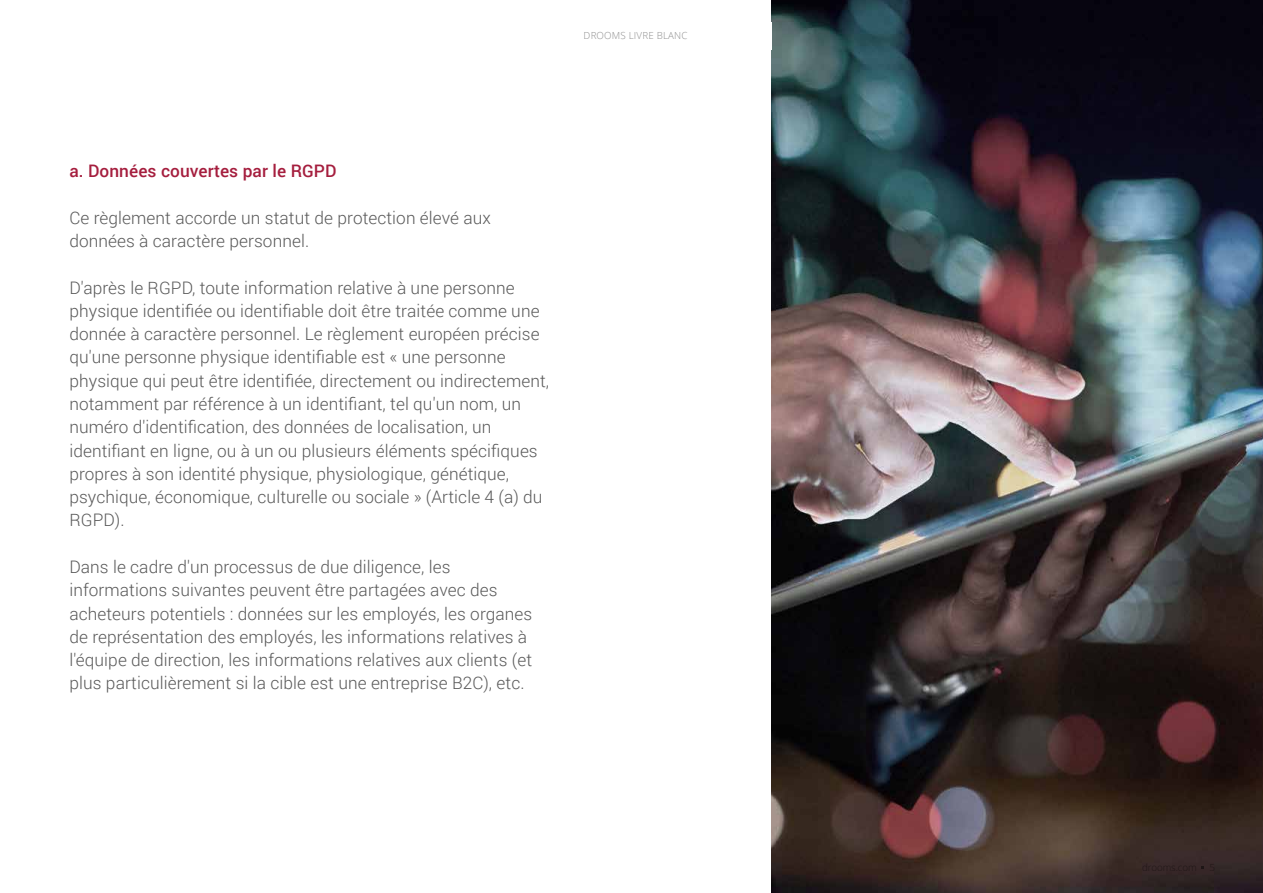
<style>
.page{position:relative;width:1263px;height:893px;background:#fff}
.page>*{position:absolute;margin:0;border:0;box-sizing:border-box;transform-origin:0 0}
.t1{font:300 17.25px/23.2px "Roboto";letter-spacing:.005em;color:#595959}
.t2{font:500 17.25px "Roboto";letter-spacing:.005em;color:#a51e3e}
.t3{font:300 9.75px "Open Sans";letter-spacing:.02em;color:#8e8e8e}
</style>
<div class="page">
<img style="left:772px;top:0;width:491px;height:893px">
<p class="t3" style="left:584px;top:29px;width:105px">DROOMS LIVRE BLANC</p>
<p class="t2" style="left:69px;top:159px;width:269px">a. Données couvertes par le RGPD</p>
<p class="t1" style="left:69px;top:205px;width:423px">Ce règlement accorde un statut de protection élevé aux données à caractère personnel.</p>
<p class="t1" style="left:69px;top:275px;width:481px">D'après le RGPD, toute information relative à une personne physique identifiée ou identifiable doit être traitée comme une donnée à caractère personnel. Le règlement européen précise qu'une personne physique identifiable est « une personne physique qui peut être identifiée, directement ou indirectement, notamment par référence à un identifiant, tel qu'un nom, un numéro d'identification, des données de localisation, un identifiant en ligne, ou à un ou plusieurs éléments spécifiques propres à son identité physique, physiologique, génétique, psychique, économique, culturelle ou sociale » (Article 4 (a) du RGPD).</p>
<p class="t1" style="left:69px;top:555px;width:464px">Dans le cadre d'un processus de due diligence, les informations suivantes peuvent être partagées avec des acheteurs potentiels : données sur les employés, les organes de représentation des employés, les informations relatives à l'équipe de direction, les informations relatives aux clients (et plus particulièrement si la cible est une entreprise B2C), etc.</p>
</div>
